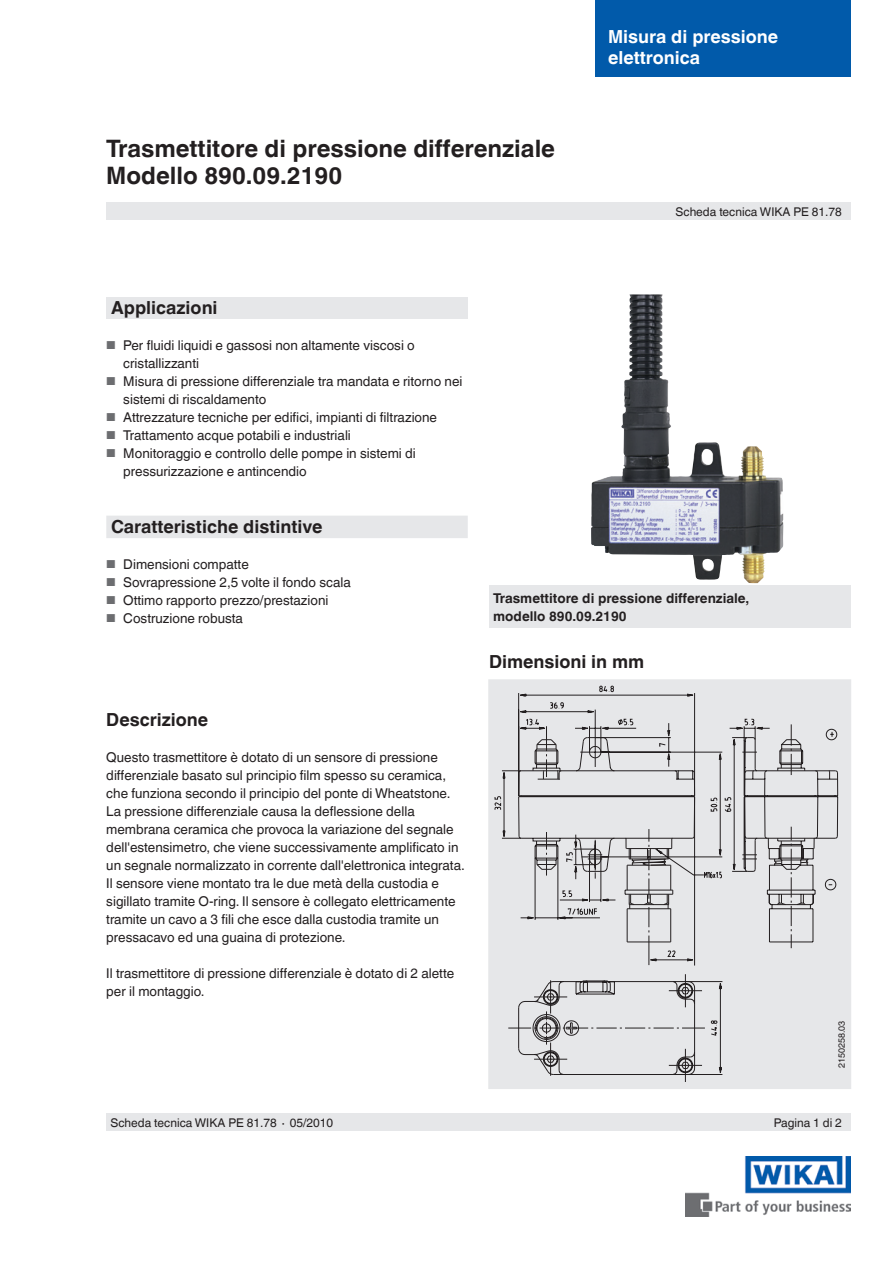
<style>
.page{position:relative;width:893px;height:1263px;background:#fff}
.page>*{position:absolute;margin:0;border:0;box-sizing:border-box;transform-origin:0 0}
.t1{font:700 24px/27px "Helvetica World";color:#231f20}
.t2{font:700 18px "Helvetica World";color:#231f20}
.t3{font:700 18px/21px "Helvetica World";color:#fff}
.t4{font:13.5px/18px "Helvetica World";color:#231f20}
.t5{font:700 13.5px/18px "Helvetica World";color:#231f20}
.t6{font:12px "Helvetica World";color:#231f20}
.t7{font:9px "Helvetica World";color:#231f20}
.s1{font-size:11.55px;color:#6c6d70}
</style>
<div class="page">
<div style="left:106px;top:298px;width:362px;height:21px;background:#e6e7e9"></div>
<img style="left:685px;top:1157px;width:165px;height:59px">
<div style="left:106px;top:203px;width:744px;height:17px;background:#e6e7e9"></div>
<div style="left:106px;top:1114px;width:744px;height:17px;background:#e6e7e9"></div>
<div style="left:488px;top:679px;width:363px;height:410px;background:#e6e7e9"></div>
<div style="left:595px;top:0;width:255px;height:77px;background:#015aaa"></div>
<img style="left:591px;top:294px;width:145px;height:286px">
<svg style="left:518px;top:685px;width:319px;height:397px"></svg>
<svg style="left:494px;top:719px;width:276px;height:357px"></svg>
<svg style="left:518px;top:737px;width:320px;height:338px"></svg>
<svg style="left:518px;top:731px;width:317px;height:311px"></svg>
<div style="left:489px;top:586px;width:361px;height:42px;background:#e6e7e9"></div>
<div style="left:106px;top:516px;width:362px;height:22px;background:#e6e7e9"></div>
<h1 class="t1" style="left:106px;top:135px;width:450px">Trasmettitore di pressione differenziale<br>Modello 890.09.2190</h1>
<h2 class="t2" style="left:111px;top:297px;width:108px">Applicazioni</h2>
<p class="t4" style="left:123px;top:336px;width:293px;text-indent:-17px"><span class="s1">■</span> Per fluidi liquidi e gassosi non altamente viscosi o cristallizzanti</p>
<p class="t4" style="left:123px;top:372px;width:341px;text-indent:-17px"><span class="s1">■</span> Misura di pressione differenziale tra mandata e ritorno nei sistemi di riscaldamento</p>
<p class="t4" style="left:106px;top:408px;width:332px"><span class="s1">■</span> Attrezzature tecniche per edifici, impianti di filtrazione</p>
<p class="t4" style="left:106px;top:426px;width:246px"><span class="s1">■</span> Trattamento acque potabili e industriali</p>
<p class="t4" style="left:123px;top:444px;width:294px;text-indent:-17px"><span class="s1">■</span> Monitoraggio e controllo delle pompe in sistemi di pressurizzazione e antincendio</p>
<h2 class="t3" style="left:608px;top:26px;width:172px">Misura di pressione elettronica</h2>
<p class="t6" style="left:676px;top:205px;width:168px">Scheda tecnica WIKA PE 81.78</p>
<h2 class="t2" style="left:111px;top:516px;width:213px">Caratteristiche distintive</h2>
<p class="t4" style="left:106px;top:555px;width:144px"><span class="s1">■</span> Dimensioni compatte</p>
<p class="t4" style="left:106px;top:573px;width:246px"><span class="s1">■</span> Sovrapressione 2,5 volte il fondo scala</p>
<p class="t4" style="left:106px;top:591px;width:224px"><span class="s1">■</span> Ottimo rapporto prezzo/prestazioni</p>
<p class="t4" style="left:106px;top:609px;width:138px"><span class="s1">■</span> Costruzione robusta</p>
<h2 class="t2" style="left:106px;top:709px;width:103px">Descrizione</h2>
<p class="t4" style="left:106px;top:748px;width:360px">Questo trasmettitore è dotato di un sensore di pressione differenziale basato sul principio film spesso su ceramica, che funziona secondo il principio del ponte di Wheatstone.<br>La pressione differenziale causa la deflessione della membrana ceramica che provoca la variazione del segnale dell'estensimetro, che viene successivamente amplificato in un segnale normalizzato in corrente dall'elettronica integrata.<br>Il sensore viene montato tra le due metà della custodia e sigillato tramite O-ring. Il sensore è collegato elettricamente tramite un cavo a 3 fili che esce dalla custodia tramite un pressacavo ed una guaina di protezione.</p>
<p class="t4" style="left:106px;top:964px;width:349px">Il trasmettitore di pressione differenziale è dotato di 2 alette per il montaggio.</p>
<p class="t5" style="left:493px;top:589px;width:257px">Trasmettitore di pressione differenziale, modello 890.09.2190</p>
<h2 class="t2" style="left:489px;top:651px;width:157px">Dimensioni in mm</h2>
<p class="t7" style="left:836px;top:1068px;width:49px;rotate:-90deg">2150258.03</p>
<p class="t6" style="left:111px;top:1116px;width:224px">Scheda tecnica WIKA PE 81.78 ∙ 05/2010</p>
<p class="t6" style="left:774px;top:1116px;width:70px">Pagina 1 di 2</p>
</div>
